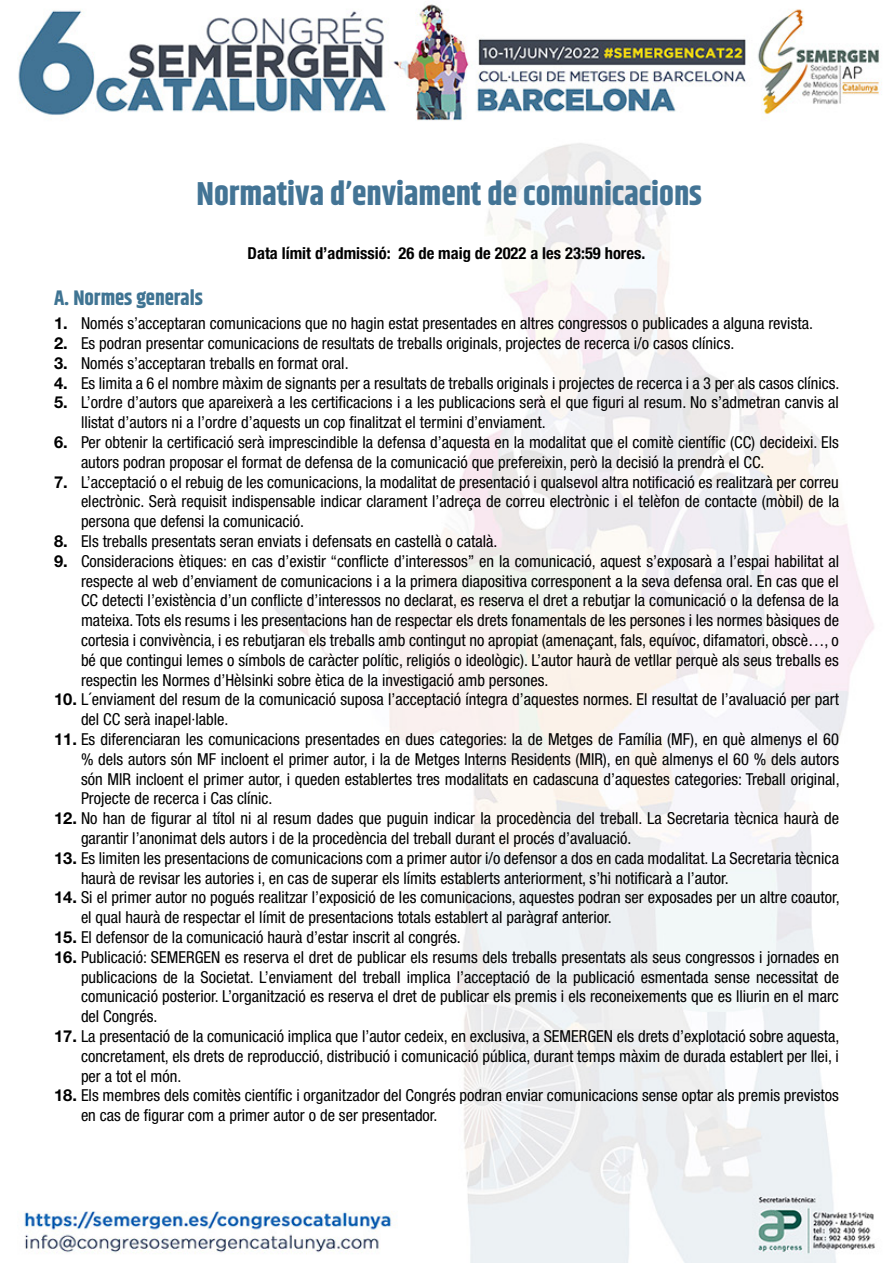
<style>
.page{position:relative;width:893px;height:1263px;background:#fff}
.page>*{position:absolute;margin:0;border:0;box-sizing:border-box;transform-origin:0 0}
.t1{font:700 33px "Khand";color:#437495}
.t2{font:700 21px "Khand";color:#3f7493}
.t3{font:condensed 16.5px/19.8px "Helvetica Neue LT Std";color:#000}
.t4{font:700 condensed 16.5px "Helvetica Neue LT Std";color:#000}
.s1{font-weight:700;font-stretch:normal}
</style>
<div class="page">
<img style="left:18px;top:4px;width:864px;height:1259px">
<h1 class="t1" style="left:197px;top:170px;width:507px">Normativa d’enviament de comunicacions</h1>
<p class="t4" style="left:248px;top:243px;width:399px">Data límit d’admissió: 26 de maig de 2022 a les 23:59 hores.</p>
<p class="t2" style="left:54px;top:283px;width:150px">A. Normes generals</p>
<p class="t3" style="left:54px;top:313px;width:760px"><span class="s1">1.</span> Només s’acceptaran comunicacions que no hagin estat presentades en altres congressos o publicades a alguna revista.</p>
<p class="t3" style="left:54px;top:333px;width:682px"><span class="s1">2.</span> Es podran presentar comunicacions de resultats de treballs originals, projectes de recerca i/o casos clínics.</p>
<p class="t3" style="left:54px;top:353px;width:296px"><span class="s1">3.</span> Només s’acceptaran treballs en format oral.</p>
<p class="t3" style="left:54px;top:373px;width:787px"><span class="s1">4.</span> Es limita a 6 el nombre màxim de signants per a resultats de treballs originals i projectes de recerca i a 3 per als casos clínics.</p>
<p class="t3" style="left:81px;top:392px;width:759px;text-indent:-27px"><span class="s1">5.</span> L’ordre d’autors que apareixerà a les certificacions i a les publicacions serà el que figuri al resum. No s’admetran canvis al llistat d’autors ni a l’ordre d’aquests un cop finalitzat el termini d’enviament.</p>
<p class="t3" style="left:81px;top:432px;width:759px;text-indent:-27px"><span class="s1">6.</span> Per obtenir la certificació serà imprescindible la defensa d’aquesta en la modalitat que el comitè científic (CC) decideixi. Els autors podran proposar el format de defensa de la comunicació que prefereixin, però la decisió la prendrà el CC.</p>
<p class="t3" style="left:81px;top:472px;width:759px;text-align:justify;text-indent:-27px"><span class="s1">7.</span> L’acceptació o el rebuig de les comunicacions, la modalitat de presentació i qualsevol altra notificació es realitzarà per correu electrònic. Serà requisit indispensable indicar clarament l’adreça de correu electrònic i el telèfon de contacte (mòbil) de la persona que defensi la comunicació.</p>
<p class="t3" style="left:54px;top:531px;width:445px"><span class="s1">8.</span> Els treballs presentats seran enviats i defensats en castellà o català.</p>
<p class="t3" style="left:81px;top:551px;width:760px;text-align:justify;text-indent:-27px"><span class="s1">9.</span> Consideracions ètiques: en cas d’existir “conflicte d’interessos” en la comunicació, aquest s’exposarà a l’espai habilitat al respecte al web d’enviament de comunicacions i a la primera diapositiva corresponent a la seva defensa oral. En cas que el CC detecti l’existència d’un conflicte d’interessos no declarat, es reserva el dret a rebutjar la comunicació o la defensa de la mateixa. Tots els resums i les presentacions han de respectar els drets fonamentals de les persones i les normes bàsiques de cortesia i convivència, i es rebutjaran els treballs amb contingut no apropiat (amenaçant, fals, equívoc, difamatori, obscè…, o bé que contingui lemes o símbols de caràcter polític, religiós o ideològic). L’autor haurà de vetllar perquè als seus treballs es respectin les Normes d’Hèlsinki sobre ètica de la investigació amb persones.</p>
<p class="t3" style="left:81px;top:689px;width:759px;text-indent:-27px"><span class="s1">10.</span> L´enviament del resum de la comunicació suposa l’acceptació íntegra d’aquestes normes. El resultat de l’avaluació per part del CC serà inapel·lable.</p>
<p class="t3" style="left:81px;top:729px;width:760px;text-align:justify;text-indent:-27px"><span class="s1">11.</span> Es diferenciaran les comunicacions presentades en dues categories: la de Metges de Família (MF), en què almenys el 60 % dels autors són MF incloent el primer autor, i la de Metges Interns Residents (MIR), en què almenys el 60 % dels autors són MIR incloent el primer autor, i queden establertes tres modalitats en cadascuna d’aquestes categories: Treball original, Projecte de recerca i Cas clínic.</p>
<p class="t3" style="left:81px;top:808px;width:760px;text-indent:-27px"><span class="s1">12.</span> No han de figurar al títol ni al resum dades que puguin indicar la procedència del treball. La Secretaria tècnica haurà de garantir l’anonimat dels autors i de la procedència del treball durant el procés d’avaluació.</p>
<p class="t3" style="left:81px;top:848px;width:759px;text-indent:-27px"><span class="s1">13.</span> Es limiten les presentacions de comunicacions com a primer autor i/o defensor a dos en cada modalitat. La Secretaria tècnica haurà de revisar les autories i, en cas de superar els límits establerts anteriorment, s’hi notificarà a l’autor.</p>
<p class="t3" style="left:81px;top:887px;width:760px;text-indent:-27px"><span class="s1">14.</span> Si el primer autor no pogués realitzar l’exposició de les comunicacions, aquestes podran ser exposades per un altre coautor, el qual haurà de respectar el límit de presentacions totals establert al paràgraf anterior.</p>
<p class="t3" style="left:54px;top:927px;width:408px"><span class="s1">15.</span> El defensor de la comunicació haurà d’estar inscrit al congrés.</p>
<p class="t3" style="left:81px;top:947px;width:759px;text-align:justify;text-indent:-27px"><span class="s1">16.</span> Publicació: SEMERGEN es reserva el dret de publicar els resums dels treballs presentats als seus congressos i jornades en publicacions de la Societat. L’enviament del treball implica l’acceptació de la publicació esmentada sense necessitat de comunicació posterior. L’organització es reserva el dret de publicar els premis i els reconeixements que es lliurin en el marc del Congrés.</p>
<p class="t3" style="left:81px;top:1026px;width:760px;text-align:justify;text-indent:-27px"><span class="s1">17.</span> La presentació de la comunicació implica que l’autor cedeix, en exclusiva, a SEMERGEN els drets d’explotació sobre aquesta, concretament, els drets de reproducció, distribució i comunicació pública, durant temps màxim de durada establert per llei, i per a tot el món.</p>
<p class="t3" style="left:81px;top:1085px;width:759px;text-indent:-27px"><span class="s1">18.</span> Els membres dels comitès científic i organitzador del Congrés podran enviar comunicacions sense optar als premis previstos en cas de figurar com a primer autor o de ser presentador.</p>
</div>
